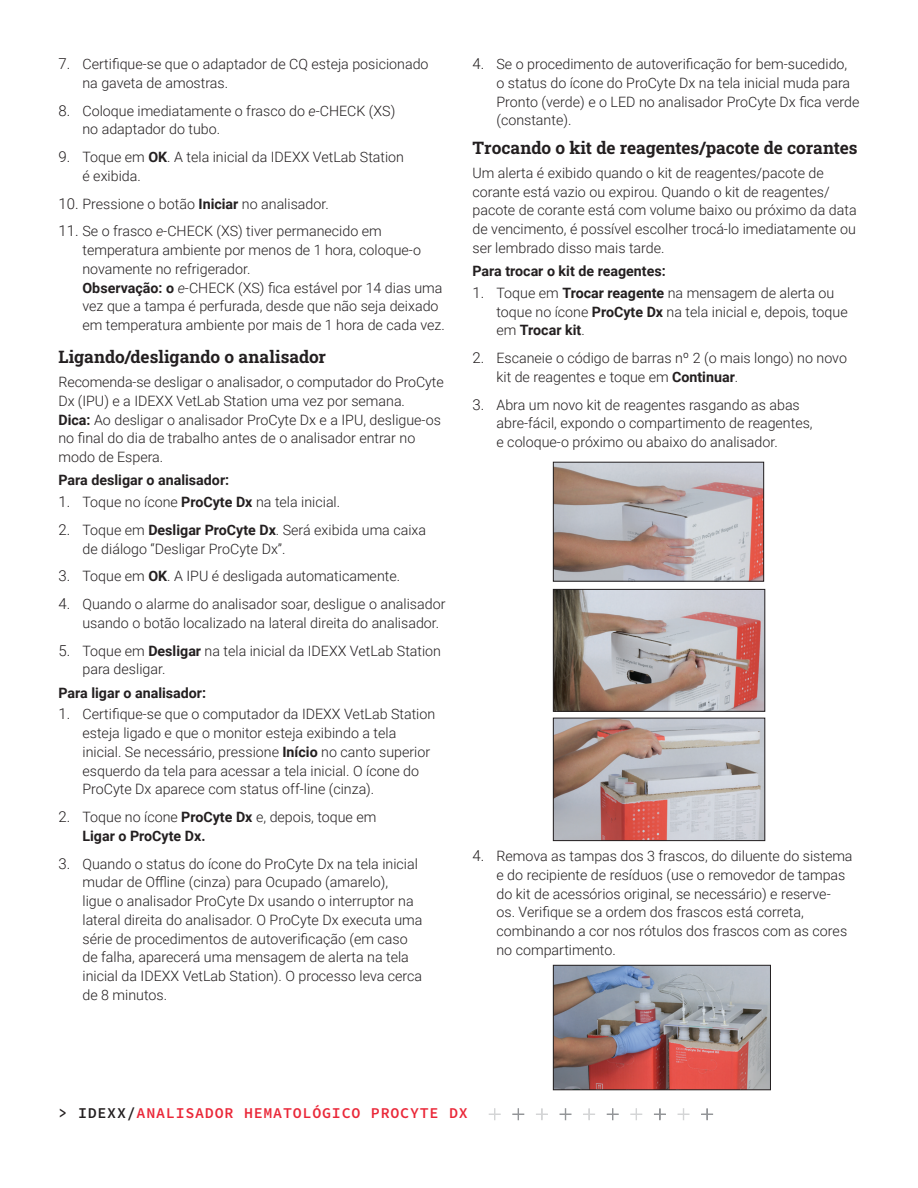
<style>
.page{position:relative;width:918px;height:1188px;background:#fff}
.page>*{position:absolute;margin:0;border:0;box-sizing:border-box;transform-origin:0 0}
.t1{font:17.25px "Roboto Slab";letter-spacing:-.005em;color:#231f20}
.t2{font:15px "Source Code Variable";letter-spacing:.05em;color:#ea2738}
.t3{font:300 14.25px/18.8px "Roboto";color:#231f20}
.t4{font:700 14.25px "Roboto";color:#231f20}
.s1{font-size:15px}
.s2{font-style:italic}
.s3{font-weight:700}
.s4{color:#231f20}
</style>
<div class="page">
<svg style="left:701px;top:1108px;width:12px;height:12px"></svg>
<svg style="left:678px;top:1108px;width:11px;height:12px"></svg>
<svg style="left:654px;top:1108px;width:12px;height:12px"></svg>
<svg style="left:630px;top:1108px;width:12px;height:12px"></svg>
<svg style="left:607px;top:1108px;width:12px;height:12px"></svg>
<svg style="left:583px;top:1108px;width:12px;height:12px"></svg>
<svg style="left:560px;top:1108px;width:11px;height:12px"></svg>
<svg style="left:536px;top:1108px;width:12px;height:12px"></svg>
<svg style="left:512px;top:1108px;width:12px;height:12px"></svg>
<svg style="left:489px;top:1108px;width:12px;height:12px"></svg>
<img style="left:555px;top:591px;width:208px;height:118px">
<div style="left:553px;top:589px;width:212px;height:122px;border:1px solid #231f20"></div>
<img style="left:555px;top:720px;width:208px;height:119px">
<div style="left:553px;top:718px;width:212px;height:123px;border:1px solid #231f20"></div>
<img style="left:555px;top:464px;width:207px;height:115px">
<div style="left:553px;top:462px;width:211px;height:119px;border:1px solid #231f20"></div>
<img style="left:555px;top:967px;width:214px;height:121px">
<div style="left:553px;top:965px;width:218px;height:125px;border:1px solid #231f20"></div>
<p class="t3" style="left:82px;top:54px;width:348px;text-indent:-24px"><span class="s1">7.</span> Certifique-se que o adaptador de CQ esteja posicionado na gaveta de amostras.</p>
<p class="t3" style="left:82px;top:101px;width:314px;text-indent:-24px"><span class="s1">8.</span> Coloque imediatamente o frasco do <span class="s2">e</span>-CHECK (XS) no adaptador do tubo.</p>
<p class="t3" style="left:82px;top:147px;width:323px;text-indent:-24px"><span class="s1">9.</span> Toque em <span class="s3">OK</span>. A tela inicial da IDEXX VetLab Station é exibida.</p>
<p class="t3" style="left:58px;top:194px;width:272px"><span class="s1">10.</span> Pressione o botão <span class="s3">Iniciar</span> no analisador.</p>
<p class="t3" style="left:82px;top:221px;width:364px;text-indent:-24px"><span class="s1">11.</span> Se o frasco <span class="s2">e</span>-CHECK (XS) tiver permanecido em temperatura ambiente por menos de 1 hora, coloque-o novamente no refrigerador.<br><span class="s3">Observação: o</span> <span class="s2">e</span>-CHECK (XS) fica estável por 14 dias uma vez que a tampa é perfurada, desde que não seja deixado em temperatura ambiente por mais de 1 hora de cada vez.</p>
<p class="t1" style="left:58px;top:345px;width:269px">Ligando/desligando o analisador</p>
<p class="t3" style="left:58px;top:372px;width:387px">Recomenda-se desligar o analisador, o computador do ProCyte Dx (IPU) e a IDEXX VetLab Station uma vez por semana.<br><span class="s3">Dica:</span> Ao desligar o analisador ProCyte Dx e a IPU, desligue-os no final do dia de trabalho antes de o analisador entrar no modo de Espera.</p>
<p class="t4" style="left:58px;top:470px;width:172px">Para desligar o analisador:</p>
<p class="t3" style="left:58px;top:492px;width:283px"><span class="s1">1.</span> Toque no ícone <span class="s3">ProCyte Dx</span> na tela inicial.</p>
<p class="t3" style="left:82px;top:520px;width:345px;text-indent:-24px"><span class="s1">2.</span> Toque em <span class="s3">Desligar ProCyte Dx</span>. Será exibida uma caixa de diálogo “Desligar ProCyte Dx”.</p>
<p class="t3" style="left:58px;top:566px;width:343px"><span class="s1">3.</span> Toque em <span class="s3">OK</span>. A IPU é desligada automaticamente.</p>
<p class="t3" style="left:82px;top:594px;width:365px;text-indent:-24px"><span class="s1">4.</span> Quando o alarme do analisador soar, desligue o analisador usando o botão localizado na lateral direita do analisador.</p>
<p class="t3" style="left:82px;top:641px;width:360px;text-indent:-24px"><span class="s1">5.</span> Toque em <span class="s3">Desligar</span> na tela inicial da IDEXX VetLab Station para desligar.</p>
<p class="t4" style="left:59px;top:683px;width:149px">Para ligar o analisador:</p>
<p class="t3" style="left:82px;top:704px;width:354px;text-indent:-24px"><span class="s1">1.</span> Certifique-se que o computador da IDEXX VetLab Station esteja ligado e que o monitor esteja exibindo a tela inicial. Se necessário, pressione <span class="s3">Início</span> no canto superior esquerdo da tela para acessar a tela inicial. O ícone do ProCyte Dx aparece com status off-line (cinza).</p>
<p class="t3" style="left:82px;top:807px;width:295px;text-indent:-24px"><span class="s1">2.</span> Toque no ícone <span class="s3">ProCyte Dx</span> e, depois, toque em<br><span class="s3">Ligar o ProCyte Dx.</span></p>
<p class="t3" style="left:82px;top:854px;width:342px;text-indent:-24px"><span class="s1">3.</span> Quando o status do ícone do ProCyte Dx na tela inicial mudar de Offline (cinza) para Ocupado (amarelo),<br>ligue o analisador ProCyte Dx usando o interruptor na lateral direita do analisador. O ProCyte Dx executa uma série de procedimentos de autoverificação (em caso de falha, aparecerá uma mensagem de alerta na tela inicial da IDEXX VetLab Station). O processo leva cerca de 8 minutos.</p>
<p class="t3" style="left:496px;top:54px;width:365px;text-indent:-24px"><span class="s1">4.</span> Se o procedimento de autoverificação for bem-sucedido,<br>o status do ícone do ProCyte Dx na tela inicial muda para Pronto (verde) e o LED no analisador ProCyte Dx fica verde (constante).</p>
<p class="t1" style="left:472px;top:136px;width:387px">Trocando o kit de reagentes/pacote de corantes</p>
<p class="t3" style="left:472px;top:163px;width:386px">Um alerta é exibido quando o kit de reagentes/pacote de corante está vazio ou expirou. Quando o kit de reagentes/ pacote de corante está com volume baixo ou próximo da data de vencimento, é possível escolher trocá-lo imediatamente ou ser lembrado disso mais tarde.</p>
<p class="t4" style="left:472px;top:261px;width:195px">Para trocar o kit de reagentes:</p>
<p class="t3" style="left:496px;top:283px;width:353px;text-indent:-24px"><span class="s1">1.</span> Toque em <span class="s3">Trocar reagente</span> na mensagem de alerta ou toque no ícone <span class="s3">ProCyte Dx</span> na tela inicial e, depois, toque em <span class="s3">Trocar kit</span>.</p>
<p class="t3" style="left:496px;top:348px;width:352px;text-indent:-24px"><span class="s1">2.</span> Escaneie o código de barras nº 2 (o mais longo) no novo kit de reagentes e toque em <span class="s3">Continuar</span>.</p>
<p class="t3" style="left:496px;top:395px;width:318px;text-indent:-24px"><span class="s1">3.</span> Abra um novo kit de reagentes rasgando as abas abre-fácil, expondo o compartimento de reagentes, e coloque-o próximo ou abaixo do analisador.</p>
<p class="t3" style="left:496px;top:846px;width:358px;text-indent:-24px"><span class="s1">4.</span> Remova as tampas dos 3 frascos, do diluente do sistema e do recipiente de resíduos (use o removedor de tampas do kit de acessórios original, se necessário) e reserve&shy;os. Verifique se a ordem dos frascos está correta, combinando a cor nos rótulos dos frascos com as cores no compartimento.</p>
<p class="t2" style="left:58px;top:1102px;width:411px"><span class="s4">&gt; IDEXX/</span>ANALISADOR HEMATOLÓGICO PROCYTE DX</p>
</div>
